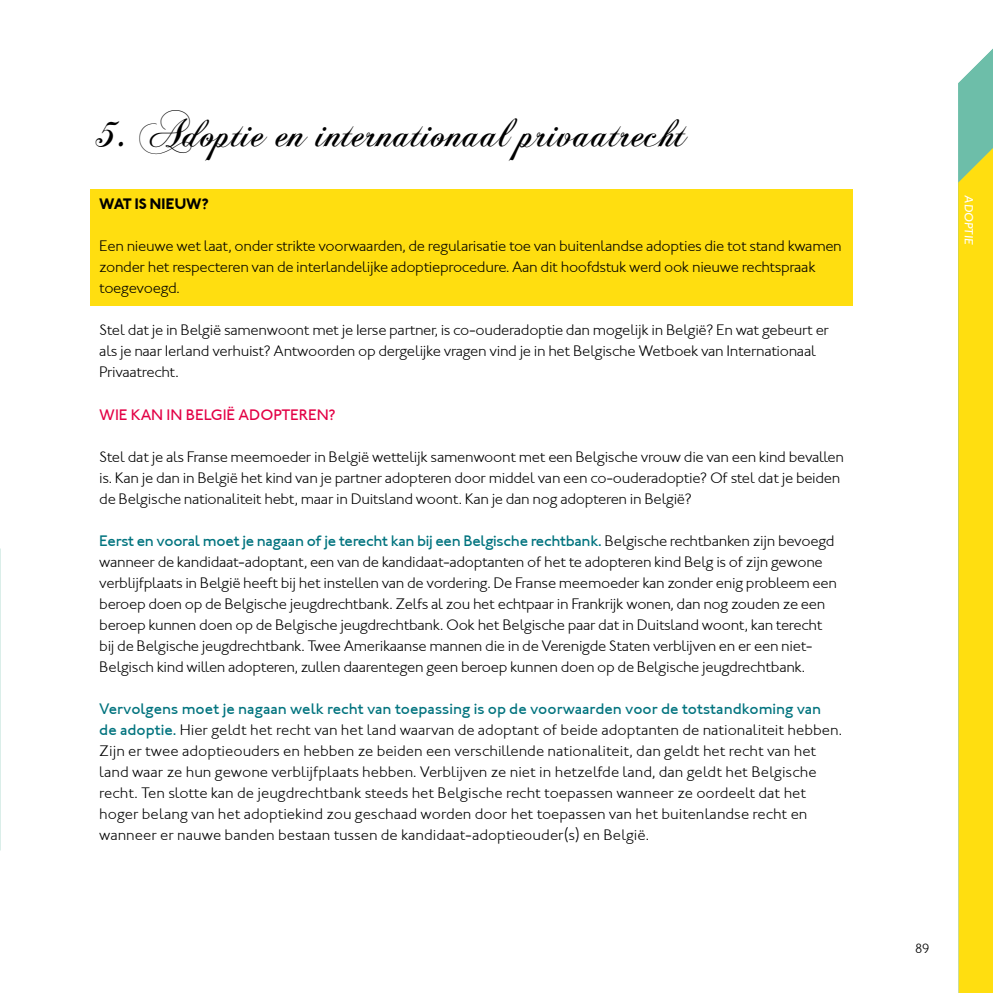
<style>
.page{position:relative;width:993px;height:993px;background:#fff}
.page>*{position:absolute;margin:0;border:0;box-sizing:border-box;transform-origin:0 0}
.t1{font:42px "Chopin Script";color:#000}
.t2{font:15.75px/21px "Johnston ITCTT Light";letter-spacing:-.02em;color:#000}
.t3{font:15.75px/21px "Johnston ITCTT Light";color:#000}
.t4{font:15.75px "Johnston Md ITCTT";letter-spacing:-.02em;color:#00737e}
.t5{font:15.75px "Johnston Md ITCTT";color:#00737e}
.t6{font:15.75px "Johnston Md ITCTT";color:#e30045}
.t7{font:15.75px "Johnston ITCTT Bold";color:#000}
.t8{font:14px "Johnston ITCTT Light";color:#000}
.t9{font:italic 500 12.25px "Johnston ITC Std";color:#fff}
.s1{font-family:"Johnston ITCTT Light";color:#000}
.s2{font-family:"Johnston Md ITCTT";color:#00737e}
</style>
<div class="page">
<div style="left:90px;top:189px;width:762px;height:116px;background:#ffde10"></div>
<svg style="left:958px;top:49px;width:34px;height:943px;background:#edda29"></svg>
<h1 class="t1" style="left:99px;top:107px;width:589px">5. Adoptie en internationaal privaatrecht</h1>
<p class="t7" style="left:99px;top:194px;width:111px">WAT IS NIEUW?</p>
<p class="t2" style="left:99px;top:235px;width:743px">Een nieuwe wet laat, onder strikte voorwaarden, de regularisatie toe van buitenlandse adopties die tot stand kwamen zonder het respecteren van de interlandelijke adoptieprocedure. Aan dit hoofdstuk werd ook nieuwe rechtspraak toegevoegd.</p>
<p class="t2" style="left:99px;top:319px;width:731px">Stel dat je in België samenwoont met je Ierse partner, is co-ouderadoptie dan mogelijk in België? En wat gebeurt er als je naar Ierland verhuist? Antwoorden op dergelijke vragen vind je in het Belgische Wetboek van Internationaal<br>Privaatrecht.</p>
<p class="t6" style="left:99px;top:405px;width:237px">Wie kan in België adopteren?</p>
<p class="t2" style="left:99px;top:445px;width:746px">Stel dat je als Franse meemoeder in België wettelijk samenwoont met een Belgische vrouw die van een kind bevallen is. Kan je dan in België het kind van je partner adopteren door middel van een co-ouderadoptie? Of stel dat je beiden de Belgische nationaliteit hebt, maar in Duitsland woont. Kan je dan nog adopteren in België?</p>
<p class="t4" style="left:99px;top:531px;width:736px">Eerst en vooral moet je nagaan of je terecht kan bij een Belgische rechtbank. <span class="s1">Belgische rechtbanken zijn bevoegd</span></p>
<p class="t2" style="left:99px;top:550px;width:739px">wanneer de kandidaat-adoptant, een van de kandidaat-adoptanten of het te adopteren kind Belg is of zijn gewone verblijfplaats in België heeft bij het instellen van de vordering. De Franse meemoeder kan zonder enig probleem een beroep doen op de Belgische jeugdrechtbank. Zelfs al zou het echtpaar in Frankrijk wonen, dan nog zouden ze een beroep kunnen doen op de Belgische jeugdrechtbank. Ook het Belgische paar dat in Duitsland woont, kan terecht bij de Belgische jeugdrechtbank. Twee Amerikaanse mannen die in de Verenigde Staten verblijven en er een niet-Belgisch kind willen adopteren, zullen daarentegen geen beroep kunnen doen op de Belgische jeugdrechtbank.</p>
<p class="t5" style="left:99px;top:699px;width:723px">Vervolgens moet je nagaan welk recht van toepassing is op de voorwaarden voor de totstandkoming van</p>
<p class="t3" style="left:99px;top:718px;width:744px"><span class="s2">de adoptie.</span> Hier geldt het recht van het land waarvan de adoptant of beide adoptanten de nationaliteit hebben.<br>Zijn er twee adoptieouders en hebben ze beiden een verschillende nationaliteit, dan geldt het recht van het land waar ze hun gewone verblijfplaats hebben. Verblijven ze niet in hetzelfde land, dan geldt het Belgische recht. Ten slotte kan de jeugdrechtbank steeds het Belgische recht toepassen wanneer ze oordeelt dat het hoger belang van het adoptiekind zou geschaad worden door het toepassen van het buitenlandse recht en wanneer er nauwe banden bestaan tussen de kandidaat-adoptieouder(s) en België.</p>
<p class="t9" style="left:975px;top:195px;width:50px;rotate:90deg">adoptie</p>
<p class="t8" style="left:914px;top:939px;width:16px">89</p>
</div>
